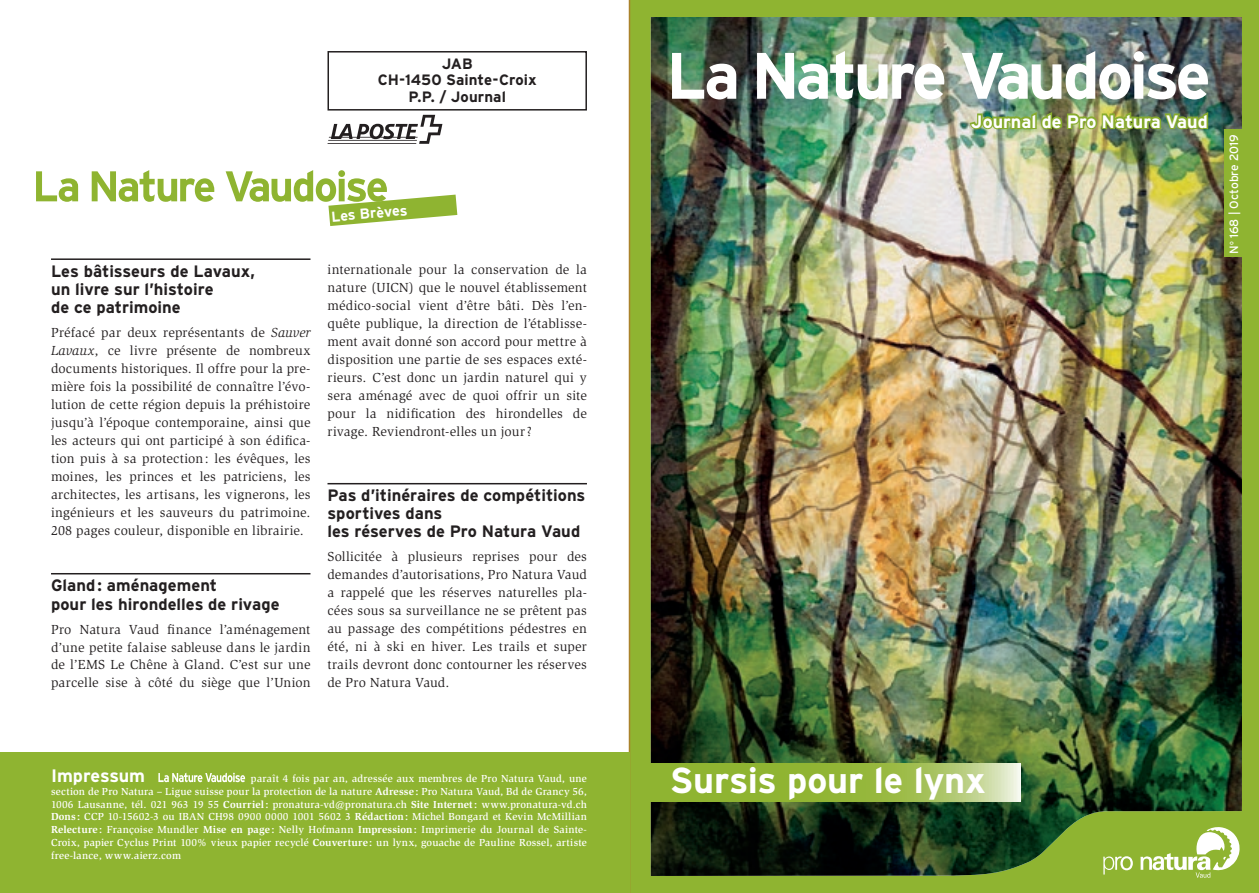
<style>
.page{position:relative;width:1259px;height:893px;background:#fff}
.page>*{position:absolute;margin:0;border:0;box-sizing:border-box;transform-origin:0 0}
.t1{font:700 36px "Interstate";letter-spacing:-.01em;color:#fff}
.t2{font:700 18px "Interstate";color:#fff}
.t3{font:700 16.5px/18px "Interstate";color:#231f20}
.t4{font:700 15px/16.5px "Interstate";letter-spacing:.005em;color:#231f20;text-align:center}
.t5{font:700 14.55px "Interstate";color:#fff}
.t6{font:13.5px/18px "Slimbach Std";letter-spacing:.01em;color:#231f20;text-align:justify}
.t7{font:12px "Interstate";color:#fff}
.t8{font:500 10.5px/12.8px "Slimbach Std";letter-spacing:.025em;color:#fff;text-align:justify}
.s1{font-style:italic}
.s2{font-weight:700}
</style>
<div class="page">
<div style="left:327px;top:51px;width:260px;height:60px;border:2px solid #231f20"></div>
<div style="left:629px;top:0;width:630px;height:893px;background:#8fb431"></div>
<img style="left:651px;top:17px;width:591px;height:859px">
<img style="left:968px;top:107px;width:241px;height:30px">
<svg style="left:672px;top:53px;width:64px;height:46px"></svg>
<img style="left:757px;top:51px;width:187px;height:48px">
<img style="left:961px;top:51px;width:247px;height:48px">
<div style="left:1225px;top:130px;width:17px;height:127px;background:#8fb431"></div>
<svg style="left:1103px;top:856px;width:29px;height:18px"></svg>
<svg style="left:1140px;top:827px;width:99px;height:51px"></svg>
<svg style="left:36px;top:171px;width:42px;height:31px"></svg>
<svg style="left:92px;top:170px;width:122px;height:32px"></svg>
<svg style="left:226px;top:170px;width:231px;height:56px"></svg>
<svg style="left:651px;top:763px;width:369px;height:38px;background:#9fbd4e"></svg>
<hr style="left:51px;top:258px;width:259px;height:2px;background:#231f20">
<hr style="left:51px;top:573px;width:259px;height:1px;background:#231f20">
<hr style="left:327px;top:483px;width:260px;height:1px;background:#231f20">
<hr style="left:327px;top:143px;width:89px;height:1px;background:#231f20">
<svg style="left:329px;top:115px;width:113px;height:29px"></svg>
<hr style="left:328px;top:140px;width:89px;height:1px;background:#231f20">
<div style="left:0;top:753px;width:629px;height:140px;background:#8fb431"></div>
<svg style="left:158px;top:773px;width:87px;height:9px"></svg>
<p class="t4" style="left:378px;top:55px;width:161px">JAB<br>CH-1450 Sainte-Croix<br>P.P. / Journal</p>
<p class="t5" style="left:331px;top:208px;width:78px;rotate:-5deg">Les Brèves</p>
<p class="t3" style="left:51px;top:262px;width:205px">Les bâtisseurs de Lavaux, un livre sur l’histoire<br>de ce patrimoine</p>
<p class="t6" style="left:51px;top:324px;width:261px">Préfacé par deux représentants de <span class="s1">Sauver Lavaux</span>, ce livre présente de nombreux documents historiques. Il offre pour la pre&shy;mière fois la possibilité de connaître l’évo&shy;lution de cette région depuis la préhistoire jusqu’à l’époque contemporaine, ainsi que les acteurs qui ont participé à son édifica&shy;tion puis à sa protection: les évêques, les moines, les princes et les patriciens, les architectes, les artisans, les vignerons, les ingénieurs et les sauveurs du patrimoine.<br>208 pages couleur, disponible en librairie.</p>
<p class="t3" style="left:51px;top:577px;width:230px">Gland: aménagement<br>pour les hirondelles de rivage</p>
<p class="t6" style="left:51px;top:620px;width:261px">Pro Natura Vaud finance l’aménagement d’une petite falaise sableuse dans le jardin de l’EMS Le Chêne à Gland. C’est sur une parcelle sise à côté du siège que l’Union</p>
<p class="t6" style="left:327px;top:261px;width:261px">internationale pour la conservation de la nature (UICN) que le nouvel établissement médico-social vient d’être bâti. Dès l’en&shy;quête publique, la direction de l’établisse&shy;ment avait donné son accord pour mettre à disposition une partie de ses espaces exté&shy;rieurs. C’est donc un jardin naturel qui y sera aménagé avec de quoi offrir un site pour la nidification des hirondelles de rivage. Reviendront-elles un jour?</p>
<p class="t3" style="left:327px;top:486px;width:259px">Pas d’itinéraires de compétitions sportives dans<br>les réserves de Pro Natura Vaud</p>
<p class="t6" style="left:327px;top:548px;width:261px">Sollicitée à plusieurs reprises pour des demandes d’autorisations, Pro Natura Vaud a rappelé que les réserves naturelles pla&shy;cées sous sa surveillance ne se prêtent pas au passage des compétitions pédestres en été, ni à ski en hiver. Les trails et super trails devront donc contourner les réserves de Pro Natura Vaud.</p>
<h2 class="t2" style="left:51px;top:766px;width:96px">Impressum</h2>
<p class="t8" style="left:51px;top:772px;width:537px;text-indent:200px">paraît 4 fois par an, adressée aux membres de Pro Natura Vaud, une section de Pro Natura – Ligue suisse pour la protection de la nature <span class="s2">Adresse:</span> Pro Natura Vaud, Bd de Grancy 56, 1006 Lausanne, tél. 021 963 19 55 <span class="s2">Courriel:</span> pronatura-vd@pronatura.ch <span class="s2">Site Internet:</span> www.pronatura-vd.ch <span class="s2">Dons:</span> CCP 10-15602-3 ou IBAN CH98 0900 0000 1001 5602 3 <span class="s2">Rédaction:</span> Michel Bongard et Kevin McMillian <span class="s2">Relecture:</span> Françoise Mundler <span class="s2">Mise en page:</span> Nelly Hofmann <span class="s2">Impression:</span> Imprimerie du Journal de Sainte-Croix, papier Cyclus Print 100% vieux papier recyclé <span class="s2">Couverture:</span> un lynx, gouache de Pauline Rossel, artiste free-lance, www.aierz.com</p>
<h2 class="t2" style="left:971px;top:111px;width:238px">Journal de Pro Natura Vaud</h2>
<p class="t7" style="left:1227px;top:254px;width:121px;rotate:-90deg">N<sup>o</sup> 168 | Octobre 2019</p>
<h1 class="t1" style="left:670px;top:761px;width:317px">Sursis pour le lynx</h1>
</div>
